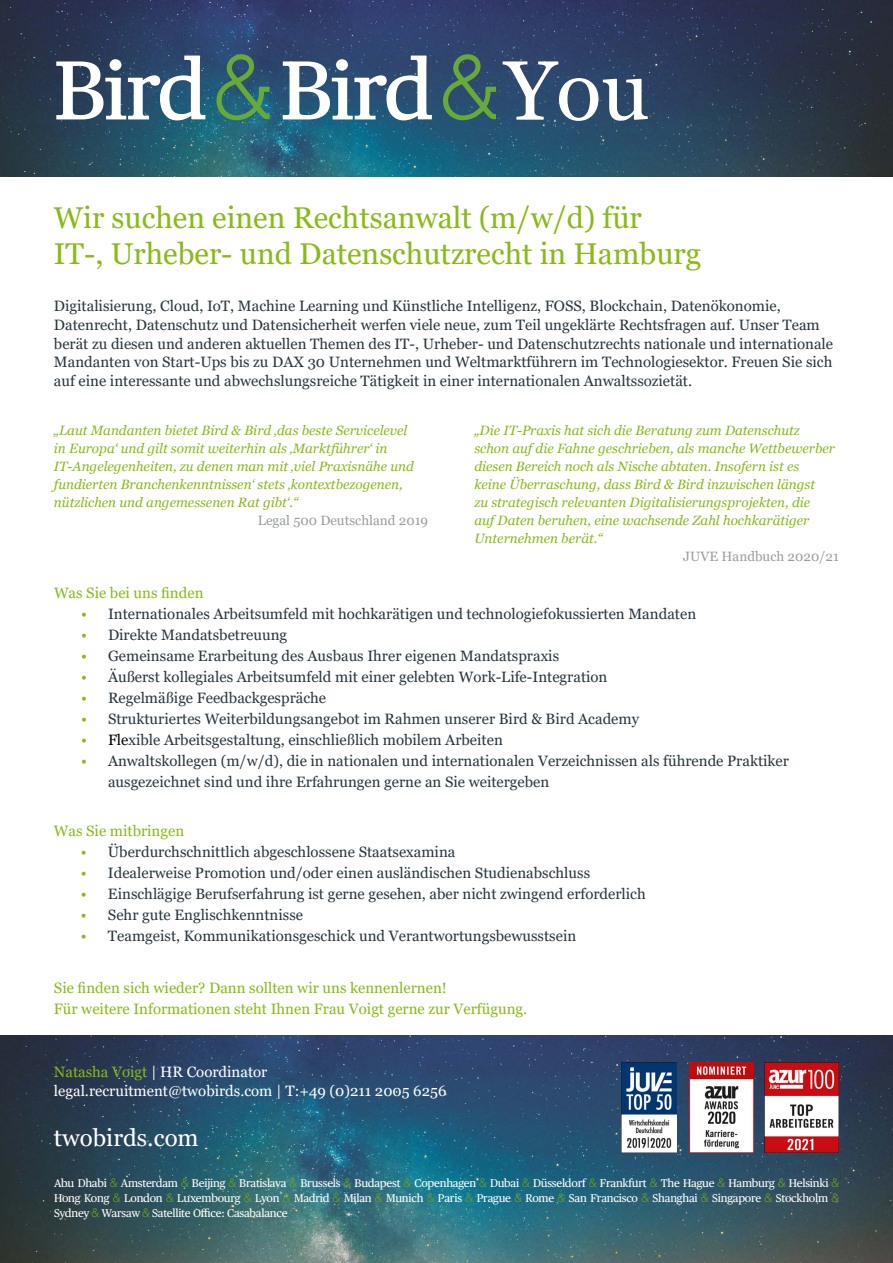
<style>
.page{position:relative;width:893px;height:1263px;background:#fff}
.page>*{position:absolute;margin:0;border:0;box-sizing:border-box;transform-origin:0 0}
.t1{font:84px "Georgia";color:#fff}
.t2{font:30px/36px "Georgia";color:#89ba17}
.t3{font:24px "Georgia";color:#fff}
.t4{font:15px/18.8px "Georgia";color:#29363e}
.t5{font:15px/21px "Georgia";color:#89ba17}
.t6{font:15px/19.8px "Georgia";color:#fff}
.t7{font:italic 13.5px/18px "Georgia";color:#89ba17}
.t8{font:13.5px "Georgia";color:#999ea0}
.t9{font:11.25px/15px "Publico Text";letter-spacing:-.02em;color:#fff;text-align:justify}
.s1{color:#89ba17}
.s2{color:#000}
.s3{font-family:"Bird and Bird Ampersand";color:#6b9f1f}
</style>
<div class="page">
<img style="left:0;top:0;width:893px;height:176px">
<img style="left:0;top:1035px;width:893px;height:228px">
<svg style="left:56px;top:56px;width:149px;height:64px"></svg>
<svg style="left:283px;top:56px;width:149px;height:64px"></svg>
<svg style="left:443px;top:54px;width:53px;height:66px;background:#3f685e"></svg>
<svg style="left:216px;top:54px;width:54px;height:66px;background:#3a7065"></svg>
<img style="left:764px;top:1062px;width:75px;height:90px">
<img style="left:621px;top:1062px;width:55px;height:90px">
<img style="left:689px;top:1062px;width:64px;height:90px">
<h1 class="t1" style="left:504px;top:40px;width:147px">You</h1>
<h2 class="t2" style="left:54px;top:200px;width:649px">Wir suchen einen Rechtsanwalt (m/w/d) für<br>IT-, Urheber- und Datenschutzrecht in Hamburg</h2>
<p class="t4" style="left:54px;top:297px;width:781px">Digitalisierung, Cloud, IoT, Machine Learning und Künstliche Intelligenz, FOSS, Blockchain, Datenökonomie, Datenrecht, Datenschutz und Datensicherheit werfen viele neue, zum Teil ungeklärte Rechtsfragen auf. Unser Team berät zu diesen und anderen aktuellen Themen des IT-, Urheber- und Datenschutzrechts nationale und internationale Mandanten von Start-Ups bis zu DAX 30 Unternehmen und Weltmarktführern im Technologiesektor. Freuen Sie sich auf eine interessante und abwechslungsreiche Tätigkeit in einer internationalen Anwaltssozietät.</p>
<p class="t7" style="left:474px;top:421px;width:362px">„Die IT-Praxis hat sich die Beratung zum Datenschutz schon auf die Fahne geschrieben, als manche Wettbewerber diesen Bereich noch als Nische abtaten. Insofern ist es<br>keine Überraschung, dass Bird &amp; Bird inzwischen längst<br>zu strategisch relevanten Digitalisierungsprojekten, die<br>auf Daten beruhen, eine wachsende Zahl hochkarätiger Unternehmen berät.“</p>
<p class="t8" style="left:683px;top:549px;width:157px">JUVE Handbuch 2020/21</p>
<p class="t7" style="left:54px;top:421px;width:361px">„Laut Mandanten bietet Bird &amp; Bird ‚das beste Servicelevel in Europa‘ und gilt somit weiterhin als ‚Marktführer‘ in IT-Angelegenheiten, zu denen man mit ‚viel Praxisnähe und fundierten Branchenkenntnissen‘ stets ‚kontextbezogenen, nützlichen und angemessenen Rat gibt‘.“</p>
<p class="t8" style="left:258px;top:512px;width:172px">Legal 500 Deutschland 2019</p>
<p class="t5" style="left:54px;top:583px;width:151px">Was Sie bei uns finden</p>
<p class="t4" style="left:81px;top:605px;width:617px"><span class="s1">•</span> Internationales Arbeitsumfeld mit hochkarätigen und technologiefokussierten Mandaten</p>
<p class="t4" style="left:81px;top:626px;width:208px"><span class="s1">•</span> Direkte Mandatsbetreuung</p>
<p class="t4" style="left:81px;top:647px;width:480px"><span class="s1">•</span> Gemeinsame Erarbeitung des Ausbaus Ihrer eigenen Mandatspraxis</p>
<p class="t4" style="left:81px;top:668px;width:528px"><span class="s1">•</span> Äußerst kollegiales Arbeitsumfeld mit einer gelebten Work-Life-Integration</p>
<p class="t4" style="left:81px;top:689px;width:247px"><span class="s1">•</span> Regelmäßige Feedbackgespräche</p>
<p class="t4" style="left:81px;top:710px;width:560px"><span class="s1">•</span> Strukturiertes Weiterbildungsangebot im Rahmen unserer Bird &amp; Bird Academy</p>
<p class="t4" style="left:81px;top:731px;width:423px"><span class="s1">•</span> <span class="s2">Fle</span>xible Arbeitsgestaltung, einschließlich mobilem Arbeiten</p>
<p class="t4" style="left:108px;top:751px;width:682px;line-height:21px;text-indent:-27px"><span class="s1">•</span> Anwaltskollegen (m/w/d), die in nationalen und internationalen Verzeichnissen als führende Praktiker ausgezeichnet sind und ihre Erfahrungen gerne an Sie weitergeben</p>
<p class="t5" style="left:54px;top:821px;width:132px">Was Sie mitbringen</p>
<p class="t4" style="left:81px;top:843px;width:376px"><span class="s1">•</span> Überdurchschnittlich abgeschlossene Staatsexamina</p>
<p class="t4" style="left:81px;top:864px;width:511px"><span class="s1">•</span> Idealerweise Promotion und/oder einen ausländischen Studienabschluss</p>
<p class="t4" style="left:81px;top:885px;width:566px"><span class="s1">•</span> Einschlägige Berufserfahrung ist gerne gesehen, aber nicht zwingend erforderlich</p>
<p class="t4" style="left:81px;top:906px;width:224px"><span class="s1">•</span> Sehr gute Englischkenntnisse</p>
<p class="t4" style="left:81px;top:927px;width:497px"><span class="s1">•</span> Teamgeist, Kommunikationsgeschick und Verantwortungsbewusstsein</p>
<p class="t5" style="left:54px;top:977px;width:475px">Sie finden sich wieder? Dann sollten wir uns kennenlernen!<br>Für weitere Informationen steht Ihnen Frau Voigt gerne zur Verfügung.</p>
<p class="t6" style="left:54px;top:1062px;width:394px"><span class="s1">Natasha Voigt</span> | HR Coordinator legal.recruitment@twobirds.com | T:+49 (0)211 2005 6256</p>
<h3 class="t3" style="left:54px;top:1123px;width:146px">twobirds.com</h3>
<p class="t9" style="left:54px;top:1175px;width:786px">Abu Dhabi <span class="s3">&amp;</span> Amsterdam <span class="s3">&amp;</span> Beijing <span class="s3">&amp;</span> Bratislava <span class="s3">&amp;</span> Brussels <span class="s3">&amp;</span> Budapest <span class="s3">&amp;</span> Copenhagen <span class="s3">&amp;</span> Dubai <span class="s3">&amp;</span> Düsseldorf <span class="s3">&amp;</span> Frankfurt <span class="s3">&amp;</span> The Hague <span class="s3">&amp;</span> Hamburg <span class="s3">&amp;</span> Helsinki <span class="s3">&amp; </span>Hong Kong <span class="s3">&amp;</span> London <span class="s3">&amp;</span> Luxembourg <span class="s3">&amp;</span> Lyon <span class="s3">&amp;</span> Madrid <span class="s3">&amp;</span> Milan <span class="s3">&amp;</span> Munich <span class="s3">&amp;</span> Paris <span class="s3">&amp;</span> Prague <span class="s3">&amp;</span> Rome <span class="s3">&amp;</span> San Francisco <span class="s3">&amp;</span> Shanghai <span class="s3">&amp;</span> Singapore <span class="s3">&amp;</span> Stockholm <span class="s3">&amp; </span>Sydney <span class="s3">&amp;</span> Warsaw <span class="s3">&amp;</span> Satellite Office: Casabalance</p>
</div>
